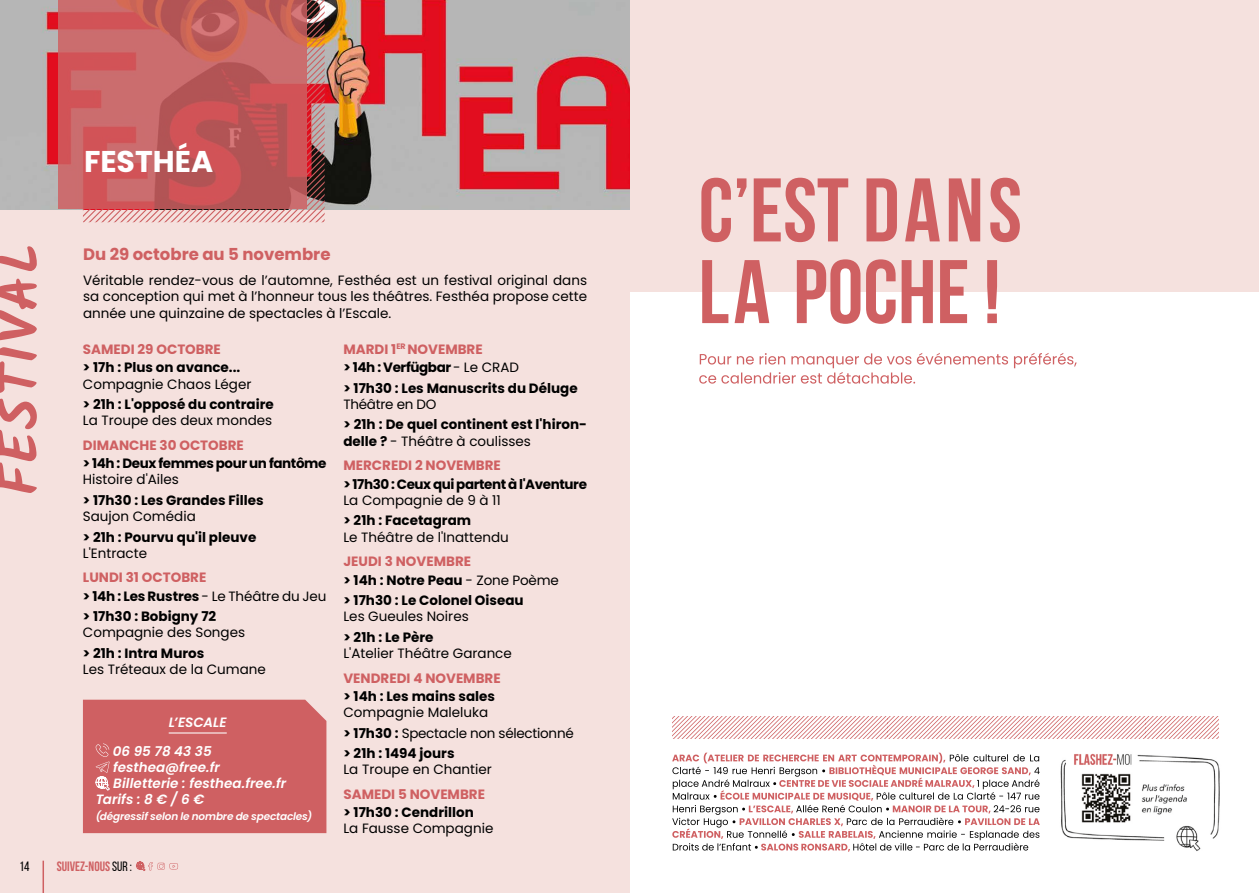
<style>
.page{position:relative;width:1259px;height:893px;background:#fff}
.page>*{position:absolute;margin:0;border:0;box-sizing:border-box;transform-origin:0 0}
.t1{font:700 55.35px "Kalam";color:#cf6062}
.t2{font:700 30px "Poppins";color:#fff}
.t3{font:700 16.5px "Poppins";color:#cf6062}
.t4{font:13.5px/16.2px "Poppins";color:#000;text-align:justify}
.t5{font:700 13.5px/18.3px "Poppins";color:#000}
.t6{font:700 13.5px/18.3px "Poppins";color:#cf6062}
.t7{font:italic 600 13.5px/29px "Poppins";color:#fff}
.t8{font:13.5px/20.4px "Poppins";letter-spacing:-.02em;color:#000}
.t9{font:700 13.5px "Poppins";letter-spacing:-.03em;color:#000}
.t10{font:700 13.5px "Bebas Neue";color:#cf6062}
.t11{font:13.5px "Bebas Neue";color:#000}
.t12{font:italic 600 10.5px "Poppins";letter-spacing:-.015em;color:#fff}
.s1{color:#cf6062}
.s2{font-weight:400}
.s3{color:#000}
.s4{font-weight:400;color:#000}
.s5{font-weight:700}
</style>
<div class="page">
<div style="left:629px;top:0;width:630px;height:292px;background:#f5e1de"></div>
<svg style="left:672px;top:753px;width:367px;height:99px"></svg>
<svg style="left:699px;top:353px;width:377px;height:31px"></svg>
<svg style="left:672px;top:716px;width:547px;height:23px"></svg>
<svg style="left:702px;top:259px;width:295px;height:65px"></svg>
<svg style="left:701px;top:178px;width:319px;height:64px"></svg>
<img style="left:1060px;top:753px;width:160px;height:98px">
<div style="left:0;top:173px;width:629px;height:720px;background:#f5e1de"></div>
<img style="left:0;top:0;width:629px;height:209px">
<svg style="left:83px;top:0;width:242px;height:222px"></svg>
<svg style="left:58px;top:0;width:248px;height:209px;background:#c65d5e"></svg>
<div style="left:83px;top:700px;width:243px;height:133px;background:#cf6062"></div>
<svg style="left:136px;top:861px;width:42px;height:10px"></svg>
<hr style="left:43px;top:861px;width:1px;height:32px;background:#cf6062">
<h2 class="t2" style="left:84px;top:144px;width:131px">FESTHÉA</h2>
<h1 class="t1" style="left:-14px;top:495px;width:254px;rotate:-90deg">FESTIVAL</h1>
<p class="t3" style="left:83px;top:245px;width:249px">Du 29 octobre au 5 novembre</p>
<p class="t4" style="left:83px;top:272px;width:505px">Véritable rendez-vous de l’automne, Festhéa est un festival original dans sa conception qui met à l’honneur tous les théâtres. Festhéa propose cette année une quinzaine de spectacles à l’Escale.</p>
<p class="t6" style="left:83px;top:340px;width:139px">SAMEDI 29 OCTOBRE</p>
<p class="t5" style="left:83px;top:358px;width:159px">&gt; 17h : Plus on avance...</p>
<p class="t4" style="left:83px;top:376px;width:170px">Compagnie Chaos Léger</p>
<p class="t5" style="left:83px;top:395px;width:192px">&gt; 21h : L'opposé du contraire</p>
<p class="t4" style="left:83px;top:412px;width:191px">La Troupe des deux mondes</p>
<p class="t6" style="left:83px;top:436px;width:162px">DIMANCHE 30 OCTOBRE</p>
<p class="t9" style="left:83px;top:456px;width:245px">&gt; 14h : Deux femmes pour un fantôme</p>
<p class="t4" style="left:83px;top:472px;width:98px">Histoire d'Ailes</p>
<p class="t5" style="left:83px;top:491px;width:182px">&gt; 17h30 : Les Grandes Filles</p>
<p class="t4" style="left:83px;top:508px;width:114px">Saujon Comédia</p>
<p class="t5" style="left:83px;top:528px;width:175px">&gt; 21h : Pourvu qu'il pleuve</p>
<p class="t4" style="left:83px;top:545px;width:66px">L'Entracte</p>
<p class="t5" style="left:83px;top:569px;width:245px"><span class="s1">LUNDI 31 OCTOBRE<br></span>&gt; 14h : Les Rustres <span class="s2">- Le Théâtre du Jeu</span></p>
<p class="t5" style="left:83px;top:607px;width:135px">&gt; 17h30 : Bobigny 72</p>
<p class="t4" style="left:83px;top:625px;width:164px">Compagnie des Songes</p>
<p class="t5" style="left:83px;top:644px;width:123px">&gt; 21h : Intra Muros</p>
<p class="t4" style="left:83px;top:661px;width:184px">Les Tréteaux de la Cumane</p>
<p class="t6" style="left:343px;top:340px;width:177px">MARDI 1<sup>ER</sup> NOVEMBRE<br><span class="s3">&gt; 14h : Verfügbar</span> <span class="s4">- Le CRAD</span></p>
<p class="t5" style="left:343px;top:379px;width:236px">&gt; 17h30 : Les Manuscrits du Déluge</p>
<p class="t8" style="left:343px;top:394px;width:94px">Théâtre en DO</p>
<p class="t5" style="left:343px;top:417px;width:245px;line-height:16.2px">&gt; 21h : De quel continent est l'hiron&shy;delle ? <span class="s2">- Théâtre à coulisses</span></p>
<p class="t6" style="left:343px;top:456px;width:159px">MERCREDI 2 NOVEMBRE</p>
<p class="t9" style="left:343px;top:476px;width:245px">&gt; 17h30 : Ceux qui partent à l'Aventure</p>
<p class="t4" style="left:343px;top:492px;width:159px">La Compagnie de 9 à 11</p>
<p class="t5" style="left:343px;top:511px;width:129px">&gt; 21h : Facetagram</p>
<p class="t4" style="left:343px;top:529px;width:167px">Le Théâtre de l'Inattendu</p>
<p class="t6" style="left:343px;top:552px;width:217px">JEUDI 3 NOVEMBRE<br><span class="s3">&gt; 14h : Notre Peau</span> <span class="s4">- Zone Poème</span></p>
<p class="t5" style="left:343px;top:591px;width:182px">&gt; 17h30 : Le Colonel Oiseau</p>
<p class="t4" style="left:343px;top:608px;width:127px">Les Gueules Noires</p>
<p class="t5" style="left:343px;top:628px;width:92px">&gt; 21h : Le Père</p>
<p class="t4" style="left:343px;top:645px;width:170px">L'Atelier Théâtre Garance</p>
<p class="t6" style="left:343px;top:669px;width:159px">VENDREDI 4 NOVEMBRE</p>
<p class="t5" style="left:343px;top:687px;width:153px">&gt; 14h : Les mains sales</p>
<p class="t8" style="left:343px;top:702px;width:232px">Compagnie Maleluka<br><span class="s5">&gt; 17h30 :</span> Spectacle non sélectionné <span class="s5">&gt; 21h : 1494 jours</span></p>
<p class="t4" style="left:343px;top:761px;width:150px">La Troupe en Chantier</p>
<p class="t6" style="left:343px;top:785px;width:143px">SAMEDI 5 NOVEMBRE</p>
<p class="t5" style="left:343px;top:803px;width:132px">&gt; 17h30 : Cendrillon</p>
<p class="t4" style="left:343px;top:821px;width:151px">La Fausse Compagnie</p>
<p class="t7" style="left:113px;top:707px;width:115px;text-indent:56px">L’ESCALE<br>06 95 78 43 35</p>
<p class="t7" style="left:113px;top:753px;width:108px">festhea@free.fr</p>
<p class="t7" style="left:113px;top:769px;width:174px">Billetterie : festhea.free.fr</p>
<p class="t7" style="left:96px;top:785px;width:110px">Tarifs : 8 € / 6 €</p>
<p class="t12" style="left:96px;top:811px;width:218px">(dégressif selon le nombre de spectacles)</p>
<p class="t11" style="left:20px;top:859px;width:11px">14</p>
<p class="t10" style="left:57px;top:859px;width:77px">SUIVEZ-NOUS <span class="s4">SUR :</span></p>
</div>
